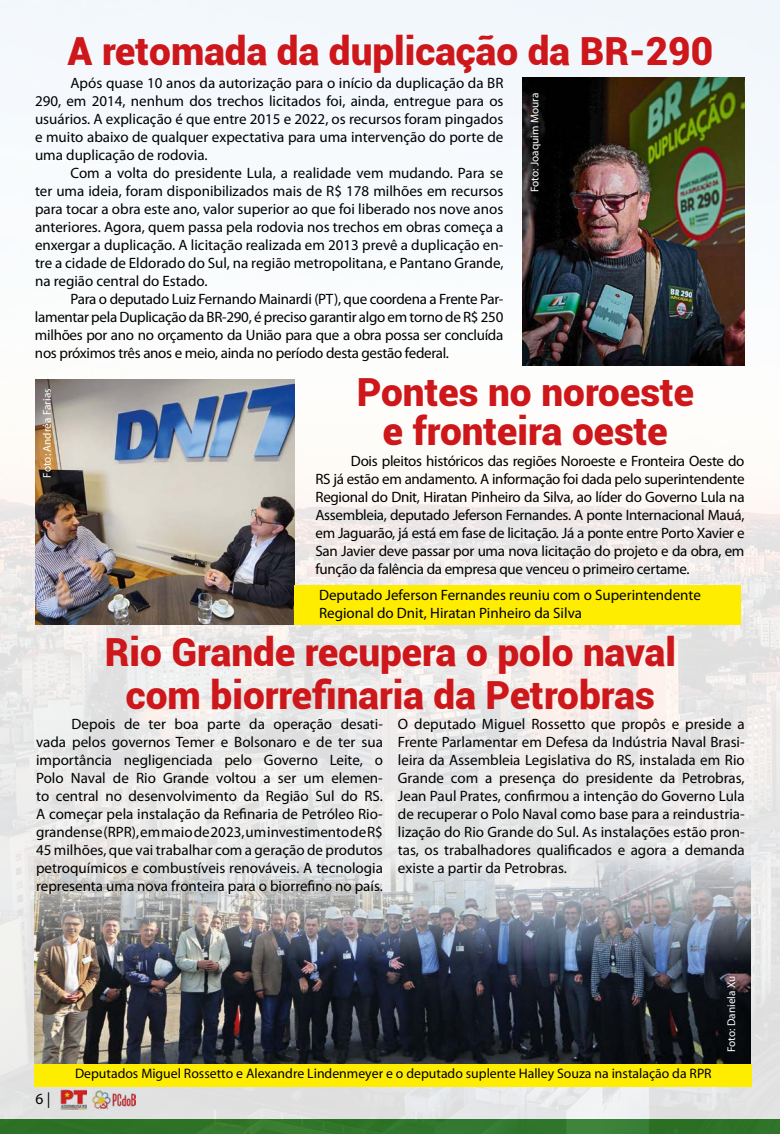
<style>
.page{position:relative;width:780px;height:1134px;background:#fff}
.page>*{position:absolute;margin:0;border:0;box-sizing:border-box;transform-origin:0 0}
.t1{font:900 38.75px/38.8px "Roboto";color:#cd171a;text-align:center}
.t2{font:15.5px "Myriad Pro";color:#000}
.t3{font:15px/18px "Myriad Pro";color:#000;text-align:justify}
.t4{font:13.75px "Myriad";color:#000}
.t5{font:11.25px "Myriad Pro";color:#fff}
</style>
<div class="page">
<img style="left:0;top:0;width:780px;height:1134px">
<img style="left:522px;top:77px;width:223px;height:289px">
<img style="left:34px;top:720px;width:716px;height:366px">
<img style="left:36px;top:379px;width:258px;height:246px">
<div style="left:35px;top:1064px;width:717px;height:22px;background:#ffed00"></div>
<div style="left:294px;top:585px;width:446px;height:40px;background:#ffed00"></div>
<h1 class="t1" style="left:68px;top:30px;width:647px">A retomada da duplicação da BR-290</h1>
<p class="t3" style="left:35px;top:75px;width:470px;text-indent:35px">Após quase 10 anos da autorização para o início da duplicação da BR 290, em 2014, nenhum dos trechos licitados foi, ainda, entregue para os usuários. A explicação é que entre 2015 e 2022, os recursos foram pingados e muito abaixo de qualquer expectativa para uma intervenção do porte de uma duplicação de rodovia.</p>
<p class="t3" style="left:35px;top:165px;width:470px;text-indent:35px">Com a volta do presidente Lula, a realidade vem mudando. Para se ter uma ideia, foram disponibilizados mais de R$ 178 milhões em recursos para tocar a obra este ano, valor superior ao que foi liberado nos nove anos anteriores. Agora, quem passa pela rodovia nos trechos em obras começa a enxergar a duplicação. A licitação realizada em 2013 prevê a duplicação en&shy;tre a cidade de Eldorado do Sul, na região metropolitana, e Pantano Grande, na região central do Estado.</p>
<p class="t3" style="left:35px;top:291px;width:470px;text-indent:35px">Para o deputado Luiz Fernando Mainardi (PT), que coordena a Frente Par&shy;lamentar pela Duplicação da BR-290, é preciso garantir algo em torno de R$ 250 milhões por ano no orçamento da União para que a obra possa ser concluída nos próximos três anos e meio, ainda no período desta gestão federal.</p>
<p class="t5" style="left:528px;top:192px;width:101px;rotate:-90deg">Foto: Joaquim Moura</p>
<p class="t5" style="left:41px;top:477px;width:90px;rotate:-90deg">Foto: Andréa Farias</p>
<h1 class="t1" style="left:356px;top:372px;width:339px">Pontes no noroeste e fronteira oeste</h1>
<p class="t3" style="left:315px;top:453px;width:430px;text-indent:35px">Dois pleitos históricos das regiões Noroeste e Fronteira Oeste do RS já estão em andamento. A informação foi dada pelo superintendente Regional do Dnit, Hiratan Pinheiro da Silva, ao líder do Governo Lula na Assembleia, deputado Jeferson Fernandes. A ponte Internacional Mauá, em Jaguarão, já está em fase de licitação. Já a ponte entre Porto Xavier e San Javier deve passar por uma nova licitação do projeto e da obra, em função da falência da empresa que venceu o primeiro certame.</p>
<p class="t3" style="left:319px;top:586px;width:383px">Deputado Jeferson Fernandes reuniu com o Superintendente<br>Regional do Dnit, Hiratan Pinheiro da Silva</p>
<h1 class="t1" style="left:105px;top:630px;width:572px;line-height:42.9px">Rio Grande recupera o polo naval com biorrefinaria da Petrobras</h1>
<p class="t3" style="left:36px;top:715px;width:348px;text-indent:35px">Depois de ter boa parte da operação desati&shy;vada pelos governos Temer e Bolsonaro e de ter sua importância negligenciada pelo Governo Leite, o Polo Naval de Rio Grande voltou a ser um elemen&shy;to central no desenvolvimento da Região Sul do RS.<br>A começar pela instalação da Refinaria de Petróleo Rio&shy;grandense (RPR), em maio de 2023, um investimento de R$ 45 milhões, que vai trabalhar com a geração de produtos petroquímicos e combustíveis renováveis. A tecnologia representa uma nova fronteira para o biorrefino no país.</p>
<p class="t3" style="left:398px;top:715px;width:348px">O deputado Miguel Rossetto que propôs e preside a Frente Parlamentar em Defesa da Indústria Naval Brasi&shy;leira da Assembleia Legislativa do RS, instalada em Rio Grande com a presença do presidente da Petrobras, Jean Paul Prates, confirmou a intenção do Governo Lula de recuperar o Polo Naval como base para a reindustria&shy;lização do Rio Grande do Sul. As instalações estão pron&shy;tas, os trabalhadores qualificados e agora a demanda existe a partir da Petrobras.</p>
<p class="t2" style="left:35px;top:1091px;width:16px">6 |</p>
<p class="t4" style="left:75px;top:1066px;width:638px">Deputados Miguel Rossetto e Alexandre Lindenmeyer e o deputado suplente Halley Souza na instalação da RPR</p>
<p class="t5" style="left:725px;top:1052px;width:78px;rotate:-90deg">Foto: Daniela Xu</p>
</div>
